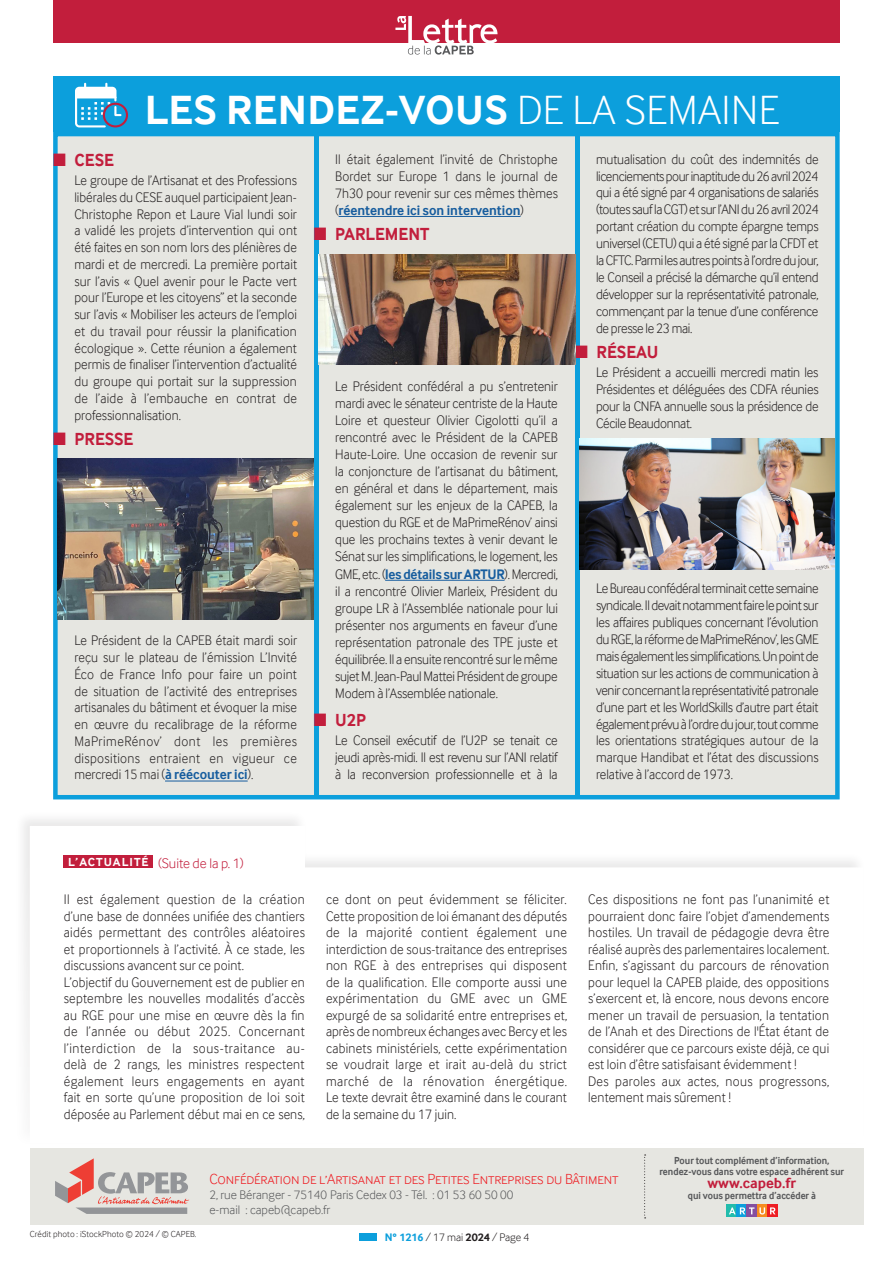
<style>
.page{position:relative;width:893px;height:1263px;background:#fff}
.page>*{position:absolute;margin:0;border:0;box-sizing:border-box;transform-origin:0 0}
.t1{font:700 42px "Inter Face";letter-spacing:.01em;color:#fff}
.t2{font:700 18px "Inter Face";color:#c21e3c;scale:.94 1}
.t3{font:300 15px "Inter Face";letter-spacing:-.01em;color:#ee1d23}
.t4{font:700 15px "Inter Face";color:#c21e3c}
.Texte_rdv{font:300 14.25px/17px "Inter Face";letter-spacing:-.005em;color:#231f20;text-align:justify;scale:.94 1}
.Textes_ok{font:300 14.25px/16.5px "Inter Face";letter-spacing:.01em;color:#231f20;text-align:justify;scale:.94 1}
.Textes_ok-2{font:300 14.25px "Inter Face";color:#c21e3c}
.t5{font:300 12.75px/15px "Inter Face";color:#57585a}
.t6{font:700 12px "Inter Face";letter-spacing:.09em;color:#fff}
.t7{font:300 11.25px "Inter Face";color:#231f20}
.t8{font:700 10.5px/10.5px "Inter Face";color:#57585a;text-align:center;scale:.9 1}
.t9{font:300 9px "Inter Face";letter-spacing:.01em;color:#231f20}
.s1{font-weight:300}
.s2{font-weight:700;color:#175d9e}
.s3{font-weight:700;color:#0c9fdc}
.s4{font-weight:700}
</style>
<div class="page">
<div style="left:53px;top:0;width:787px;height:43px;background:#c21e3c"></div>
<svg style="left:395px;top:16px;width:102px;height:39px"></svg>
<div style="left:53px;top:77px;width:787px;height:55px;background:#0c9fdc"></div>
<svg style="left:75px;top:83px;width:53px;height:44px"></svg>
<div style="left:53px;top:132px;width:787px;height:667px;background:#e6e6e1;border:4px solid #0c9fdc"></div>
<div style="left:314px;top:136px;width:5px;height:659px;background:#0c9fdc"></div>
<div style="left:575px;top:136px;width:5px;height:659px;background:#0c9fdc"></div>
<hr style="left:165px;top:781px;width:83px;height:1px;background:#175d9e">
<hr style="left:339px;top:216px;width:182px;height:1px;background:#175d9e">
<hr style="left:385px;top:580px;width:120px;height:1px;background:#175d9e">
<img style="left:319px;top:254px;width:256px;height:111px">
<img style="left:580px;top:438px;width:255px;height:132px">
<img style="left:57px;top:458px;width:257px;height:162px">
<div style="left:14px;top:810px;width:852px;height:336px;background:#231f20;opacity:.1"></div>
<svg style="left:30px;top:826px;width:833px;height:317px"></svg>
<div style="left:64px;top:855px;width:89px;height:13px;background:#c21e3c"></div>
<div style="left:4px;top:839px;width:26px;height:317px;background:#fff"></div>
<div style="left:359px;top:1233px;width:17px;height:8px;background:#0c9fdc"></div>
<div style="left:30px;top:1148px;width:833px;height:77px;background:#e6e6e1"></div>
<svg style="left:644px;top:1154px;width:2px;height:64px"></svg>
<div style="left:726px;top:1204px;width:11px;height:13px;background:#22bcac"></div>
<svg style="left:737px;top:1204px;width:10px;height:13px"></svg>
<div style="left:747px;top:1204px;width:10px;height:13px;background:#854f9f"></div>
<div style="left:757px;top:1204px;width:10px;height:13px;background:#f68b1f"></div>
<svg style="left:767px;top:1204px;width:10px;height:13px"></svg>
<svg style="left:729px;top:1207px;width:46px;height:7px"></svg>
<svg style="left:55px;top:1158px;width:134px;height:56px"></svg>
<p class="t1" style="left:145px;top:85px;width:636px">LES RENDEZ-VOUS <span class="s1">DE LA SEMAINE</span></p>
<p class="t2" style="left:53px;top:150px;width:66px">■ CESE</p>
<p class="Texte_rdv" style="left:74px;top:172px;width:238px">Le groupe de l’Artisanat et des Professions libérales du CESE auquel participaient Jean-Christophe Repon et Laure Vial lundi soir a validé les projets d’intervention qui ont été faites en son nom lors des plénières de mardi et de mercredi. La première portait sur l’avis « Quel avenir pour le Pacte vert pour l’Europe et les citoyens” et la seconde sur l’avis « Mobiliser les acteurs de l’emploi et du travail pour réussir la planification écologique ». Cette réunion a également permis de finaliser l’intervention d’actualité du groupe qui portait sur la suppression de l’aide à l’embauche en contrat de professionnalisation.</p>
<p class="t2" style="left:53px;top:428px;width:87px">■ PRESSE</p>
<p class="Texte_rdv" style="left:74px;top:632px;width:238px">Le Président de la CAPEB était mardi soir reçu sur le plateau de l’émission L’Invité Éco de France Info pour faire un point de situation de l’activité des entreprises artisanales du bâtiment et évoquer la mise en œuvre du recalibrage de la réforme MaPrimeRénov’ dont les premières dispositions entraient en vigueur ce mercredi 15 mai (<span class="s2">à réécouter ici</span>).</p>
<p class="Texte_rdv" style="left:335px;top:150px;width:238px">Il était également l’invité de Christophe Bordet sur Europe 1 dans le journal de 7h30 pour revenir sur ces mêmes thèmes (<span class="s2">réentendre ici son intervention</span>)</p>
<p class="t2" style="left:314px;top:224px;width:124px">■ PARLEMENT</p>
<p class="Texte_rdv" style="left:335px;top:378px;width:238px">Le Président confédéral a pu s’entretenir mardi avec le sénateur centriste de la Haute Loire et questeur Olivier Cigolotti qu’il a rencontré avec le Président de la CAPEB Haute-Loire. Une occasion de revenir sur la conjoncture de l’artisanat du bâtiment, en général et dans le département, mais également sur les enjeux de la CAPEB, la question du RGE et de MaPrimeRénov’ ainsi que les prochains textes à venir devant le Sénat sur les simplifications, le logement, les GME, etc. (<span class="s2">les détails sur ARTUR</span>). Mercredi, il a rencontré Olivier Marleix, Président du groupe LR à l’Assemblée nationale pour lui présenter nos arguments en faveur d’une représentation patronale des TPE juste et équilibrée. Il a ensuite rencontré sur le même sujet M. Jean-Paul Mattei Président de groupe Modem à l’Assemblée nationale.</p>
<p class="t2" style="left:314px;top:710px;width:57px">■ U2P</p>
<p class="Texte_rdv" style="left:335px;top:732px;width:238px">Le Conseil exécutif de l’U2P se tenait ce jeudi après-midi. Il est revenu sur l’ANI relatif à la reconversion professionnelle et à la</p>
<p class="Texte_rdv" style="left:596px;top:150px;width:238px">mutualisation du coût des indemnités de licenciements pour inaptitude du 26 avril 2024 qui a été signé par 4 organisations de salariés (toutes sauf la CGT) et sur l’ANI du 26 avril 2024 portant création du compte épargne temps universel (CETU) qui a été signé par la CFDT et la CFTC. Parmi les autres points à l’ordre du jour, le Conseil a précisé la démarche qu’il entend développer sur la représentativité patronale, commençant par la tenue d’une conférence de presse le 23 mai.</p>
<p class="t2" style="left:575px;top:342px;width:90px">■ RÉSEAU</p>
<p class="Texte_rdv" style="left:596px;top:364px;width:238px">Le Président a accueilli mercredi matin les Présidentes et déléguées des CDFA réunies pour la CNFA annuelle sous la présidence de Cécile Beaudonnat.</p>
<p class="Texte_rdv" style="left:596px;top:580px;width:238px">Le Bureau confédéral terminait cette semaine syndicale. Il devait notamment faire le point sur les affaires publiques concernant l’évolution du RGE, la réforme de MaPrimeRénov’, les GME mais également les simplifications. Un point de situation sur les actions de communication à venir concernant la représentativité patronale d’une part et les WorldSkills d’autre part était également prévu à l’ordre du jour, tout comme les orientations stratégiques autour de la marque Handibat et l’état des discussions relative à l’accord de 1973.</p>
<p class="t6" style="left:68px;top:855px;width:82px">L’ACTUALITÉ</p>
<p class="Textes_ok-2" style="left:158px;top:855px;width:87px">(Suite de la p. 1)</p>
<p class="Textes_ok" style="left:64px;top:891px;width:258px">Il est également question de la création d’une base de données unifiée des chantiers aidés permettant des contrôles aléatoires et proportionnels à l’activité. À ce stade, les discussions avancent sur ce point.</p>
<p class="Textes_ok" style="left:64px;top:974px;width:258px">L’objectif du Gouvernement est de publier en septembre les nouvelles modalités d’accès au RGE pour une mise en œuvre dès la fin de l’année ou début 2025. Concernant l’interdiction de la sous-traitance au&shy;delà de 2 rangs, les ministres respectent également leurs engagements en ayant fait en sorte qu’une proposition de loi soit déposée au Parlement début mai en ce sens,</p>
<p class="Textes_ok" style="left:326px;top:891px;width:258px">ce dont on peut évidemment se féliciter.</p>
<p class="Textes_ok" style="left:326px;top:908px;width:258px">Cette proposition de loi émanant des députés de la majorité contient également une interdiction de sous-traitance des entreprises non RGE à des entreprises qui disposent de la qualification. Elle comporte aussi une expérimentation du GME avec un GME expurgé de sa solidarité entre entreprises et, après de nombreux échanges avec Bercy et les cabinets ministériels, cette expérimentation se voudrait large et irait au-delà du strict marché de la rénovation énergétique.<br>Le texte devrait être examiné dans le courant de la semaine du 17 juin.</p>
<p class="Textes_ok" style="left:588px;top:891px;width:258px">Ces dispositions ne font pas l’unanimité et pourraient donc faire l’objet d’amendements hostiles. Un travail de pédagogie devra être réalisé auprès des parlementaires localement.</p>
<p class="Textes_ok" style="left:588px;top:957px;width:258px">Enfin, s’agissant du parcours de rénovation pour lequel la CAPEB plaide, des oppositions s’exercent et, là encore, nous devons encore mener un travail de persuasion, la tentation de l’Anah et des Directions de l'État étant de considérer que ce parcours existe déjà, ce qui est loin d’être satisfaisant évidemment !</p>
<p class="Textes_ok" style="left:588px;top:1073px;width:258px">Des paroles aux actes, nous progressons, lentement mais sûrement !</p>
<p class="t9" style="left:30px;top:1229px;width:168px">Crédit photo : iStockPhoto © 2024 / © CAPEB.</p>
<p class="t3" style="left:209px;top:1170px;width:411px">Confédération de l’Artisanat et des Petites Entreprises du Bâtiment</p>
<p class="t5" style="left:209px;top:1187px;width:305px">2, rue Béranger - 75140 Paris Cedex 03 - Tél. : 01 53 60 50 00 e-mail : capeb@capeb.fr</p>
<p class="t7" style="left:385px;top:1231px;width:146px"><span class="s3">N° 1216</span> / 17 mai <span class="s4">2024</span> / Page 4</p>
<p class="t8" style="left:660px;top:1155px;width:207px">Pour tout complément d’information, rendez-vous dans votre espace adhérent sur</p>
<p class="t4" style="left:707px;top:1174px;width:90px">www.capeb.fr</p>
<p class="t8" style="left:688px;top:1190px;width:144px">qui vous permettra d’accéder à</p>
</div>
